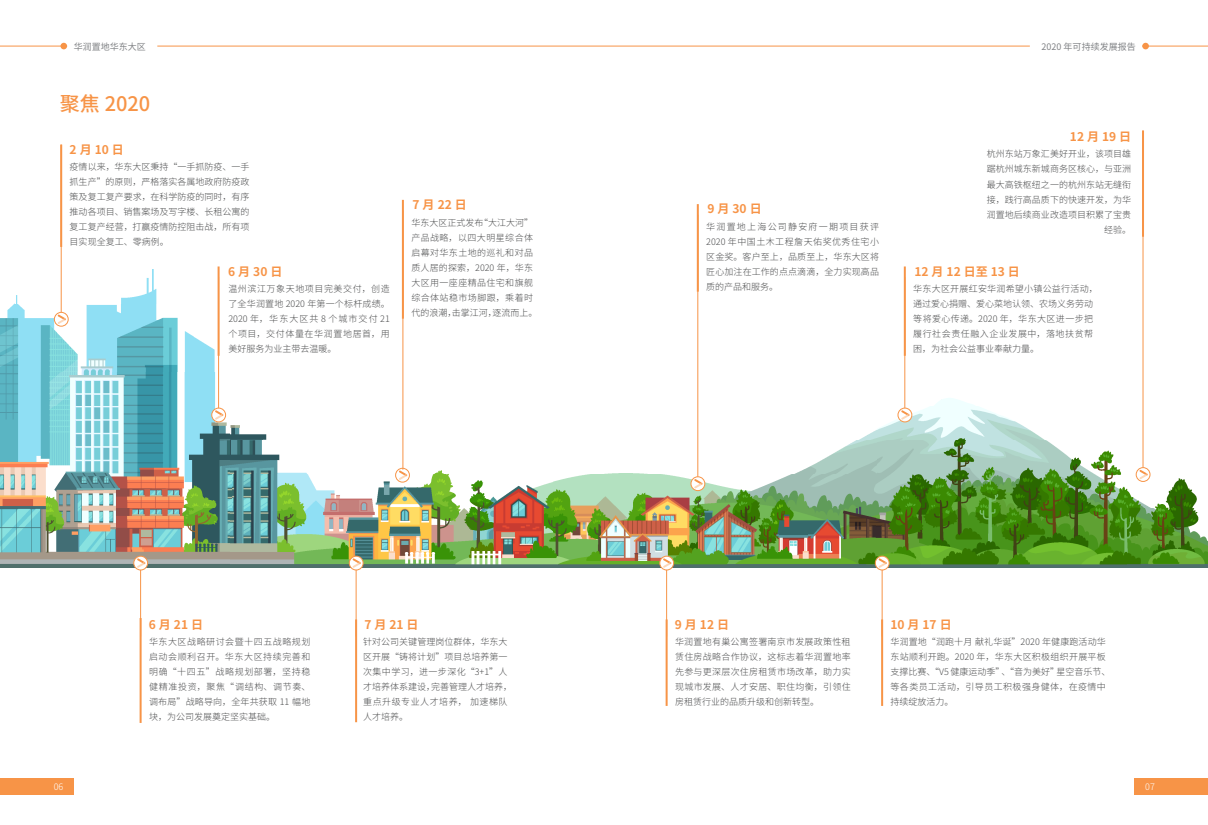
<style>
.page{position:relative;width:1208px;height:825px;background:#fff}
.page>*{position:absolute;margin:0;border:0;box-sizing:border-box;transform-origin:0 0}
.t1{font:500 20px "Source Han Sans CN";color:#f79447}
.t2{font:700 12px "Source Han Sans CN";letter-spacing:.25em;color:#f79447}
.t3{font:300 9px/15px "Source Han Sans CN";letter-spacing:.01em;color:#4b4c4d;text-align:justify}
.t4{font:300 9px/15px "Source Han Sans CN";letter-spacing:.045em;color:#4b4c4d}
.t5{font:9px "Source Han Sans CN";color:#808285}
.t6{font:300 9px "Source Han Sans CN";color:#fff}
</style>
<div class="page">
<div style="left:0;top:778px;width:73px;height:17px;background:#f79447"></div>
<div style="left:1134px;top:778px;width:74px;height:17px;background:#f79447"></div>
<hr style="left:0;top:46px;width:67px;height:1px;background:#f79447">
<div style="left:60px;top:43px;width:7px;height:6px;background:#f79447;border-radius:50%"></div>
<hr style="left:157px;top:46px;width:872px;height:1px;background:#f79447">
<hr style="left:1142px;top:46px;width:66px;height:1px;background:#f79447">
<div style="left:1142px;top:43px;width:7px;height:6px;background:#f79447;border-radius:50%"></div>
<img style="left:0;top:372px;width:231px;height:195px">
<img style="left:231px;top:473px;width:645px;height:94px">
<img style="left:876px;top:439px;width:251px;height:128px">
<img style="left:1127px;top:508px;width:81px;height:59px">
<img style="left:1127px;top:473px;width:70px;height:35px">
<img style="left:231px;top:439px;width:108px;height:35px">
<img style="left:410px;top:470px;width:36px;height:4px">
<img style="left:589px;top:473px;width:72px;height:1px">
<img style="left:768px;top:439px;width:109px;height:35px">
<img style="left:231px;top:425px;width:36px;height:14px">
<img style="left:861px;top:405px;width:182px;height:34px">
<img style="left:0;top:303px;width:195px;height:69px">
<img style="left:195px;top:337px;width:25px;height:35px">
<img style="left:16px;top:295px;width:2px;height:8px">
<img style="left:121px;top:269px;width:36px;height:34px">
<svg style="left:395px;top:468px;width:14px;height:14px"></svg>
<div style="left:395px;top:468px;width:15px;height:15px;border:1px solid #f79447;border-radius:50%"></div>
<svg style="left:399px;top:470px;width:8px;height:10px"></svg>
<hr style="left:61px;top:145px;width:1px;height:171px;background:#f79447">
<hr style="left:218px;top:277px;width:1px;height:140px;background:#f79447">
<hr style="left:697px;top:215px;width:1px;height:263px;background:#f79447">
<hr style="left:904px;top:277px;width:1px;height:140px;background:#f79447">
<hr style="left:1142px;top:141px;width:1px;height:332px;background:#f79447">
<hr style="left:403px;top:210px;width:1px;height:260px;background:#f79447">
<hr style="left:140px;top:563px;width:1px;height:73px;background:#f79447">
<hr style="left:356px;top:563px;width:1px;height:73px;background:#f79447">
<hr style="left:666px;top:563px;width:1px;height:73px;background:#f79447">
<hr style="left:882px;top:563px;width:1px;height:73px;background:#f79447">
<hr style="left:60px;top:145px;width:2px;height:102px;background:#f79447">
<hr style="left:218px;top:266px;width:2px;height:90px;background:#f79447">
<hr style="left:697px;top:204px;width:2px;height:88px;background:#f79447">
<hr style="left:903px;top:266px;width:2px;height:90px;background:#f79447">
<hr style="left:1142px;top:130px;width:2px;height:107px;background:#f79447">
<hr style="left:402px;top:200px;width:2px;height:119px;background:#f79447">
<hr style="left:140px;top:618px;width:2px;height:105px;background:#f79447">
<hr style="left:355px;top:619px;width:2px;height:103px;background:#f79447">
<hr style="left:665px;top:619px;width:2px;height:87px;background:#f79447">
<hr style="left:881px;top:619px;width:2px;height:87px;background:#f79447">
<svg style="left:134px;top:556px;width:14px;height:14px"></svg>
<div style="left:133px;top:556px;width:15px;height:14px;border:1px solid #f79447;border-radius:50%"></div>
<svg style="left:137px;top:558px;width:8px;height:10px"></svg>
<div style="left:349px;top:556px;width:14px;height:14px;border:1px solid #f79447;border-radius:50%"></div>
<svg style="left:352px;top:558px;width:9px;height:10px"></svg>
<svg style="left:660px;top:556px;width:13px;height:14px"></svg>
<div style="left:659px;top:556px;width:15px;height:14px;border:1px solid #f79447;border-radius:50%"></div>
<svg style="left:663px;top:558px;width:8px;height:10px"></svg>
<svg style="left:875px;top:556px;width:14px;height:14px"></svg>
<div style="left:874px;top:556px;width:15px;height:14px;border:1px solid #f79447;border-radius:50%"></div>
<svg style="left:878px;top:558px;width:9px;height:10px"></svg>
<svg style="left:54px;top:312px;width:14px;height:14px"></svg>
<div style="left:54px;top:312px;width:15px;height:15px;border:1px solid #f79447;border-radius:50%"></div>
<svg style="left:58px;top:314px;width:8px;height:10px"></svg>
<svg style="left:212px;top:408px;width:14px;height:14px"></svg>
<div style="left:211px;top:408px;width:15px;height:14px;border:1px solid #f79447;border-radius:50%"></div>
<svg style="left:215px;top:410px;width:8px;height:10px"></svg>
<svg style="left:691px;top:477px;width:14px;height:14px"></svg>
<div style="left:690px;top:476px;width:15px;height:15px;border:1px solid #f79447;border-radius:50%"></div>
<svg style="left:694px;top:479px;width:8px;height:9px"></svg>
<svg style="left:898px;top:408px;width:13px;height:14px"></svg>
<div style="left:897px;top:408px;width:15px;height:14px;border:1px solid #f79447;border-radius:50%"></div>
<svg style="left:901px;top:410px;width:8px;height:10px"></svg>
<svg style="left:1136px;top:468px;width:14px;height:13px"></svg>
<div style="left:1135px;top:467px;width:15px;height:15px;border:1px solid #f79447;border-radius:50%"></div>
<svg style="left:1139px;top:470px;width:8px;height:9px"></svg>
<p class="t5" style="left:74px;top:41px;width:74px">华润置地华东大区</p>
<p class="t5" style="left:1041px;top:41px;width:96px">2020 年可持续发展报告</p>
<h1 class="t1" style="left:60px;top:93px;width:92px">聚焦 2020</h1>
<h2 class="t2" style="left:70px;top:143px;width:56px">2月10日</h2>
<p class="t3" style="left:70px;top:159px;width:181px">疫情以来，华东大区秉持“一手抓防疫、一手抓生产”的原则，严格落实各属地政府防疫政策及复工复产要求，在科学防疫的同时，有序推动各项目、销售案场及写字楼、长租公寓的复工复产经营，打赢疫情防控阻击战，所有项目实现全复工、零病例。</p>
<h2 class="t2" style="left:228px;top:264px;width:56px">6月30日</h2>
<p class="t3" style="left:228px;top:281px;width:163px">温州滨江万象天地项目完美交付，创造了全华润置地 2020 年第一个标杆成绩。2020 年，华东大区共 8 个城市交付 21个项目，交付体量在华润置地居首，用美好服务为业主带去温暖。</p>
<h2 class="t2" style="left:412px;top:198px;width:56px">7月22日</h2>
<p class="t4" style="left:411px;top:215px;width:128px">华东大区正式发布“大江大河”产品战略，以四大明星综合体启幕对华东土地的巡礼和对品质人居的探索，2020 年，华东大区用一座座精品住宅和旗舰综合体站稳市场脚跟，乘着时代的浪潮，击掌江河，逐流而上。</p>
<h2 class="t2" style="left:707px;top:202px;width:56px">9月30日</h2>
<p class="t3" style="left:706px;top:219px;width:174px">华润置地上海公司静安府一期项目获评2020 年中国土木工程詹天佑奖优秀住宅小区金奖。客户至上，品质至上，华东大区将匠心加注在工作的点点滴滴，全力实现高品质的产品和服务。</p>
<h2 class="t2" style="left:1070px;top:130px;width:63px">12月19日</h2>
<p class="t3" style="left:986px;top:147px;width:146px;text-align:right">杭州东站万象汇美好开业，该项目雄踞杭州城东新城商务区核心，与亚洲最大高铁枢纽之一的杭州东站无缝衔接，践行高品质下的快速开发，为华润置地后续商业改造项目积累了宝贵经验。</p>
<h2 class="t2" style="left:914px;top:264px;width:107px">12月12日至13日</h2>
<p class="t3" style="left:913px;top:281px;width:186px;text-align:left">华东大区开展红安华润希望小镇公益行活动，通过爱心捐赠、爱心菜地认领、农场义务劳动等将爱心传递。2020 年，华东大区进一步把履行社会责任融入企业发展中，落地扶贫帮困，为社会公益事业奉献力量。</p>
<h2 class="t2" style="left:364px;top:617px;width:56px">7月21日</h2>
<p class="t3" style="left:363px;top:634px;width:150px;text-align:left">针对公司关键管理岗位群体，华东大区开展“铸将计划”项目总培养第一次集中学习，进一步深化“3+1”人才培养体系建设，完善管理人才培养，重点升级专业人才培养，加速梯队人才培养。</p>
<h2 class="t2" style="left:149px;top:617px;width:56px">6月21日</h2>
<h2 class="t2" style="left:675px;top:617px;width:56px">9月12日</h2>
<h2 class="t2" style="left:890px;top:617px;width:63px">10月17日</h2>
<p class="t3" style="left:149px;top:634px;width:163px">华东大区战略研讨会暨十四五战略规划启动会顺利召开。华东大区持续完善和明确“十四五”战略规划部署，坚持稳健精准投资，聚焦“调结构、调节奏、调布局”战略导向，全年共获取 11 幅地块，为公司发展奠定坚实基础。</p>
<p class="t3" style="left:675px;top:634px;width:177px">华润置地有巢公寓签署南京市发展政策性租赁住房战略合作协议，这标志着华润置地率先参与更深层次住房租赁市场改革，助力实现城市发展、人才安居、职住均衡，引领住房租赁行业的品质升级和创新转型。</p>
<p class="t3" style="left:890px;top:634px;width:221px;text-align:left">华润置地“润跑十月献礼华诞”2020 年健康跑活动华东站顺利开跑。2020 年，华东大区积极组织开展平板支撑比赛、“V5 健康运动季”、“音为美好”星空音乐节、等各类员工活动，引导员工积极强身健体，在疫情中持续绽放活力。</p>
<p class="t6" style="left:54px;top:781px;width:11px">06</p>
<p class="t6" style="left:1145px;top:781px;width:11px">07</p>
</div>
